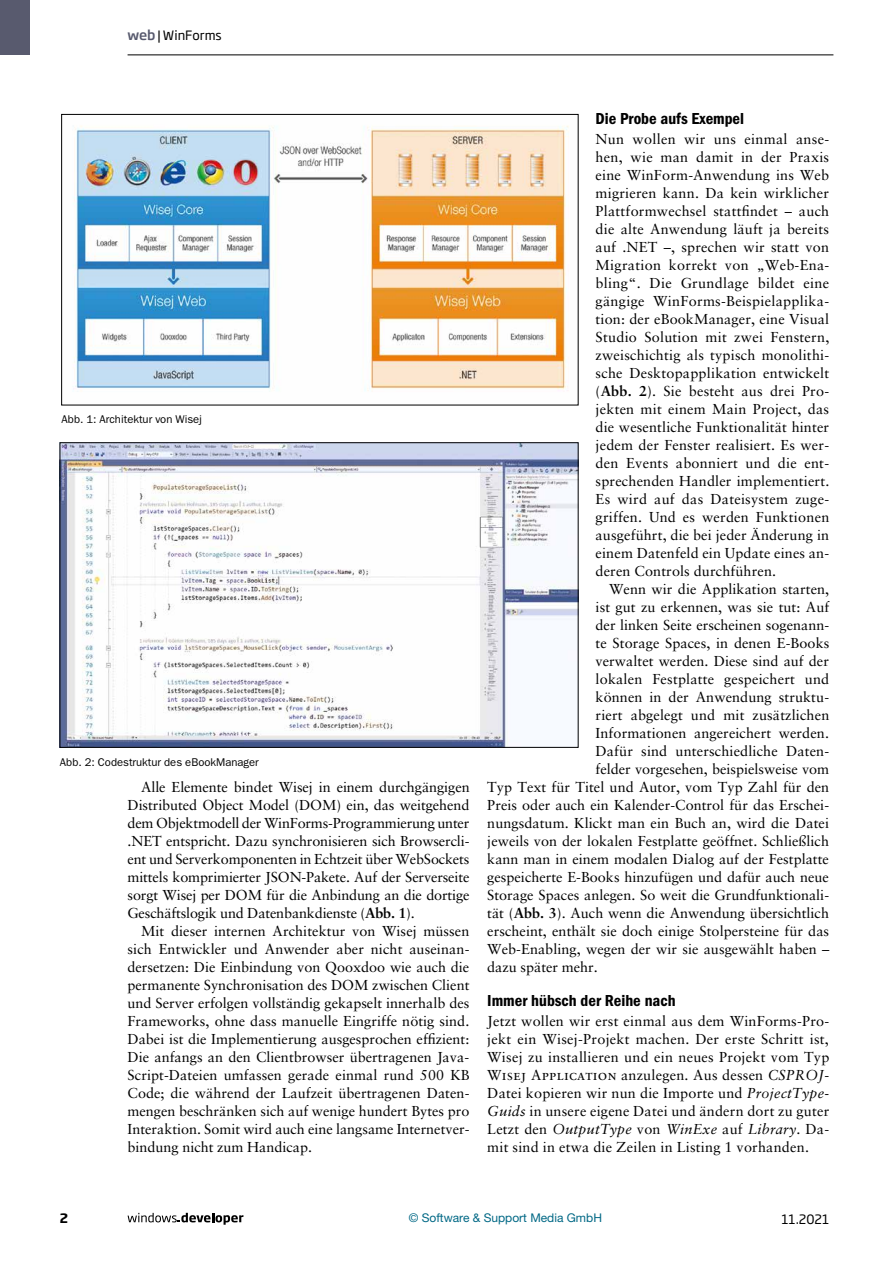
<style>
.page{position:relative;width:893px;height:1263px;background:#fff}
.page>*{position:absolute;margin:0;border:0;box-sizing:border-box;transform-origin:0 0}
.t1{font:16.5px "ITC Franklin Gothic Std Dm Cd";color:#000}
.t2{font:14.4px/18px "Sabon LT Std";letter-spacing:.005em;color:#000;text-align:justify}
.t3{font:12.75px "Soho Gothic Std";color:#000}
.t4{font:700 12.75px "Soho Gothic Std";color:#000}
.t5{font:12px "Helvetica Neue LT Std";color:#006885}
.t6{font:11.25px "ITC Franklin Gothic Std";color:#000}
.s1{font-weight:500;font-size:13.5px;color:#585a6e}
.s2{font-weight:700}
.s3{font-style:italic}
</style>
<div class="page">
<svg style="left:128px;top:1213px;width:115px;height:12px"></svg>
<img style="left:73px;top:125px;width:496px;height:266px">
<div style="left:61px;top:114px;width:518px;height:291px;border:1px solid #000"></div>
<img style="left:62px;top:444px;width:515px;height:302px">
<div style="left:60px;top:442px;width:519px;height:306px;border:1px solid #000"></div>
<div style="left:0;top:0;width:30px;height:54px;background:#585a6e"></div>
<hr style="left:128px;top:55px;width:705px;height:1px;background:#000">
<p class="t3" style="left:128px;top:28px;width:96px"><span class="s1">web</span>|WinForms</p>
<p class="t6" style="left:62px;top:413px;width:142px">Abb. 1: Architektur von Wisej</p>
<p class="t6" style="left:60px;top:755px;width:200px">Abb. 2: Codestruktur des eBookManager</p>
<p class="t2" style="left:128px;top:778px;width:344px;text-indent:14px">Alle Elemente bindet Wisej in einem durchgängigen Distributed Object Model (DOM) ein, das weitgehend dem Objektmodell der WinForms-Programmierung unter .NET entspricht. Dazu synchronisieren sich Browsercli&shy;ent und Serverkomponenten in Echtzeit über WebSockets mittels komprimierter JSON-Pakete. Auf der Serverseite sorgt Wisej per DOM für die Anbindung an die dortige Geschäftslogik und Datenbankdienste (<span class="s2">Abb. 1</span>).</p>
<p class="t2" style="left:128px;top:922px;width:344px;text-indent:13px">Mit dieser internen Architektur von Wisej müssen sich Entwickler und Anwender aber nicht auseinan&shy;dersetzen: Die Einbindung von Qooxdoo wie auch die permanente Synchronisation des DOM zwischen Client und Server erfolgen vollständig gekapselt innerhalb des Frameworks, ohne dass manuelle Eingriffe nötig sind.<br>Dabei ist die Implementierung ausgesprochen effizient:<br>Die anfangs an den Clientbrowser übertragenen Java-Script-Dateien umfassen gerade einmal rund 500 KB Code; die während der Laufzeit übertragenen Daten&shy;mengen beschränken sich auf wenige hundert Bytes pro Interaktion. Somit wird auch eine langsame Internetver&shy;bindung nicht zum Handicap.</p>
<p class="t1" style="left:596px;top:109px;width:150px">Die Probe aufs Exempel</p>
<p class="t2" style="left:596px;top:130px;width:235px">Nun wollen wir uns einmal anse&shy;hen, wie man damit in der Praxis eine WinForm-Anwendung ins Web migrieren kann. Da kein wirklicher Plattformwechsel stattfindet – auch die alte Anwendung läuft ja bereits auf .NET –, sprechen wir statt von Migration korrekt von „Web-Ena&shy;bling“. Die Grundlage bildet eine gängige WinForms-Beispielapplika&shy;tion: der eBookManager, eine Visual Studio Solution mit zwei Fenstern, zweischichtig als typisch monolithi&shy;sche Desktopapplikation entwickelt (<span class="s2">Abb. 2</span>). Sie besteht aus drei Pro&shy;jekten mit einem Main Project, das die wesentliche Funktionalität hinter jedem der Fenster realisiert. Es wer&shy;den Events abonniert und die ent&shy;sprechenden Handler implementiert.<br>Es wird auf das Dateisystem zuge&shy;griffen. Und es werden Funktionen ausgeführt, die bei jeder Änderung in einem Datenfeld ein Update eines an&shy;deren Controls durchführen.</p>
<p class="t2" style="left:609px;top:580px;width:222px">Wenn wir die Applikation starten,</p>
<p class="t2" style="left:596px;top:598px;width:235px">ist gut zu erkennen, was sie tut: Auf</p>
<p class="t2" style="left:596px;top:616px;width:235px">der linken Seite erscheinen sogenann-</p>
<p class="t2" style="left:596px;top:634px;width:235px">te Storage Spaces, in denen E-Books</p>
<p class="t2" style="left:596px;top:652px;width:235px">verwaltet werden. Diese sind auf der</p>
<p class="t2" style="left:596px;top:670px;width:235px">lokalen Festplatte gespeichert und</p>
<p class="t2" style="left:596px;top:688px;width:235px">können in der Anwendung struktu-</p>
<p class="t2" style="left:596px;top:706px;width:235px">riert abgelegt und mit zusätzlichen</p>
<p class="t2" style="left:596px;top:724px;width:235px">Informationen angereichert werden.</p>
<p class="t2" style="left:596px;top:742px;width:235px">Dafür sind unterschiedliche Daten-</p>
<p class="t2" style="left:596px;top:760px;width:235px">felder vorgesehen, beispielsweise vom</p>
<p class="t2" style="left:487px;top:778px;width:343px">Typ Text für Titel und Autor, vom Typ Zahl für den</p>
<p class="t2" style="left:487px;top:796px;width:343px">Preis oder auch ein Kalender-Control für das Erschei-</p>
<p class="t2" style="left:487px;top:814px;width:343px">nungsdatum. Klickt man ein Buch an, wird die Datei</p>
<p class="t2" style="left:487px;top:832px;width:343px">jeweils von der lokalen Festplatte geöffnet. Schließlich</p>
<p class="t2" style="left:487px;top:850px;width:343px">kann man in einem modalen Dialog auf der Festplatte</p>
<p class="t2" style="left:487px;top:868px;width:343px">gespeicherte E-Books hinzufügen und dafür auch neue</p>
<p class="t2" style="left:487px;top:886px;width:343px">Storage Spaces anlegen. So weit die Grundfunktionali-</p>
<p class="t2" style="left:487px;top:904px;width:343px">tät (<span class="s2">Abb. 3</span>). Auch wenn die Anwendung übersichtlich</p>
<p class="t2" style="left:487px;top:922px;width:343px">erscheint, enthält sie doch einige Stolpersteine für das</p>
<p class="t2" style="left:487px;top:940px;width:344px">Web-Enabling, wegen der wir sie ausgewählt haben –</p>
<p class="t2" style="left:487px;top:958px;width:112px">dazu später mehr.</p>
<p class="t1" style="left:487px;top:991px;width:190px">Immer hübsch der Reihe nach</p>
<p class="t2" style="left:487px;top:1012px;width:343px">Jetzt wollen wir erst einmal aus dem WinForms-Pro&shy;jekt ein Wisej-Projekt machen. Der erste Schritt ist, Wisej zu installieren und ein neues Projekt vom Typ Wisej Application anzulegen. Aus dessen <span class="s3">CSPROJ</span>-Datei kopieren wir nun die Importe und <span class="s3">ProjectType-Guids</span> in unsere eigene Datei und ändern dort zu guter Letzt den <span class="s3">OutputType</span> von <span class="s3">WinExe</span> auf <span class="s3">Library</span>. Da&shy;mit sind in etwa die Zeilen in Listing 1 vorhanden.</p>
<p class="t4" style="left:60px;top:1210px;width:10px">2</p>
<p class="t5" style="left:409px;top:1210px;width:195px">© Software &amp; Support Media GmbH</p>
<p class="t3" style="left:781px;top:1211px;width:49px">11.2021</p>
</div>
